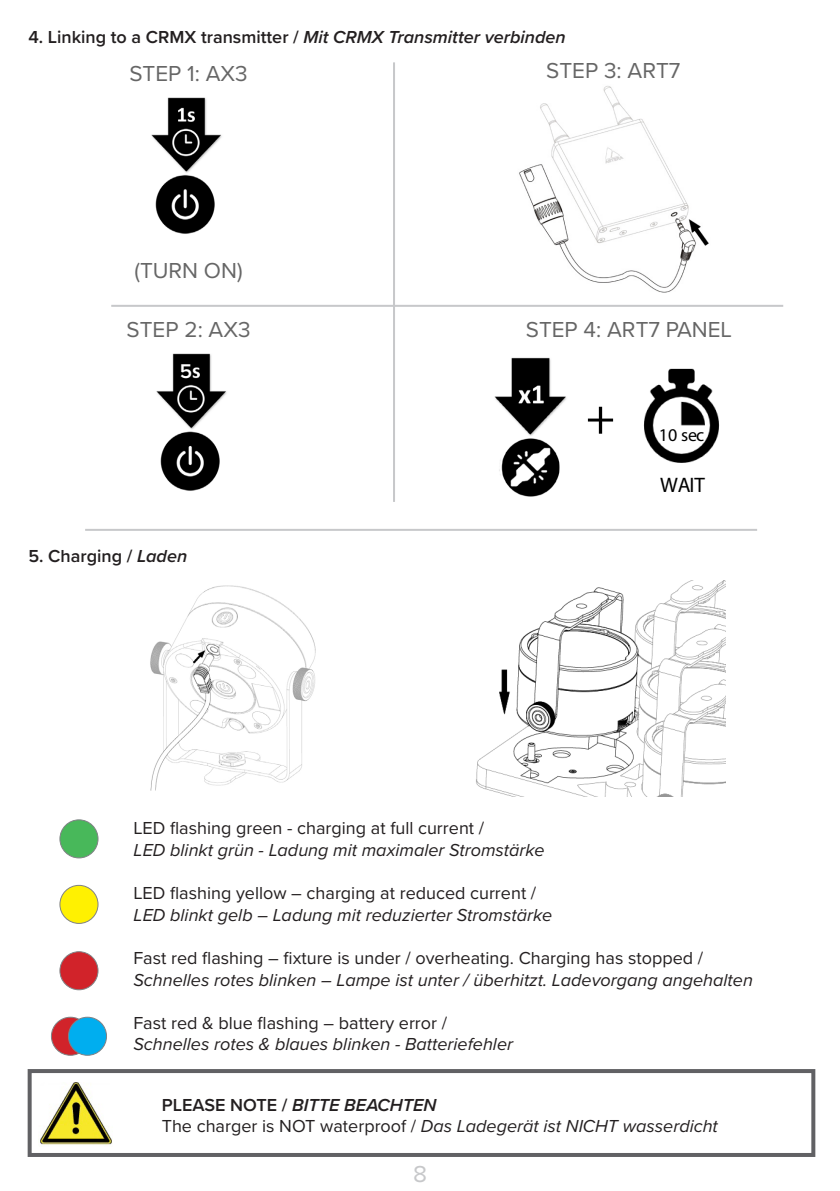
<style>
.page{position:relative;width:840px;height:1191px;background:#fff}
.page>*{position:absolute;margin:0;border:0;box-sizing:border-box;transform-origin:0 0}
.t1{font:57px "Proxima Nova";color:#000}
.t2{font:24px "Proxima Nova";color:#c7c8ca}
.t3{font:22.4px "Proxima Nova";color:#666}
.t4{font:21px "Myriad Pro";color:#000}
.t5{font:600 20.6px "Proxima Nova";color:#fff}
.t6{font:italic 18px "Proxima Nova";color:#231f20}
.t7{font:18px "Proxima Nova";color:#231f20}
.t8{font:600 18px "Proxima Nova";color:#231f20}
.t9{font:italic 600 18px "Proxima Nova";color:#231f20}
.t10{font:18px "Myriad Pro";color:#000}
.s1{font-style:italic}
.s2{font-style:normal}
</style>
<div class="page">
<div style="left:28px;top:1069px;width:786px;height:88px;border:4px solid #616164"></div>
<img style="left:519px;top:86px;width:190px;height:207px">
<img style="left:494px;top:357px;width:73px;height:140px">
<img style="left:643px;top:368px;width:77px;height:95px">
<img style="left:151px;top:97px;width:71px;height:137px">
<hr style="left:111px;top:305px;width:671px;height:2px;background:#c7c8ca">
<hr style="left:85px;top:529px;width:671px;height:2px;background:#c7c8ca">
<hr style="left:393px;top:62px;width:2px;height:440px;background:#c7c8ca">
<img style="left:156px;top:353px;width:71px;height:138px">
<div style="left:182px;top:361px;width:9px;height:18px;background:#000"></div>
<img style="left:476px;top:581px;width:249px;height:215px">
<img style="left:150px;top:585px;width:166px;height:205px">
<div style="left:60px;top:820px;width:38px;height:38px;background:#48b85a;border-radius:50%"></div>
<div style="left:60px;top:819px;width:38px;height:39px;border:1px solid #808285;border-radius:50%"></div>
<div style="left:60px;top:885px;width:38px;height:38px;background:#fff101;border-radius:50%"></div>
<div style="left:60px;top:885px;width:38px;height:38px;border:1px solid #808285;border-radius:50%"></div>
<div style="left:60px;top:951px;width:38px;height:38px;background:#d1232a;border-radius:50%"></div>
<div style="left:60px;top:951px;width:38px;height:39px;border:1px solid #808285;border-radius:50%"></div>
<div style="left:51px;top:1017px;width:38px;height:38px;background:#d1232a;border-radius:50%"></div>
<div style="left:51px;top:1017px;width:39px;height:38px;border:1px solid #808285;border-radius:50%"></div>
<div style="left:68px;top:1017px;width:38px;height:38px;background:#00aeef;border-radius:50%"></div>
<div style="left:68px;top:1017px;width:39px;height:38px;border:1px solid #808285;border-radius:50%"></div>
<img style="left:40px;top:1082px;width:72px;height:63px">
<p class="t8" style="left:28px;top:23px;width:538px">4. Linking to a CRMX transmitter / <span class="s1">Mit CRMX Transmitter verbinden</span></p>
<p class="t3" style="left:129px;top:57px;width:120px">STEP 1: AX3</p>
<p class="t3" style="left:546px;top:53px;width:136px">STEP 3: ART7</p>
<p class="t3" style="left:134px;top:254px;width:110px">(TURN ON)</p>
<p class="t3" style="left:126px;top:313px;width:125px">STEP 2: AX3</p>
<p class="t5" style="left:180px;top:356px;width:14px">5</p>
<p class="t8" style="left:28px;top:542px;width:160px">5. Charging / <span class="s1">Laden</span></p>
<p class="t3" style="left:525px;top:313px;width:208px">STEP 4: ART7 PANEL</p>
<h1 class="t1" style="left:586px;top:378px;width:30px">+</h1>
<p class="t10" style="left:658px;top:424px;width:47px">10 sec</p>
<p class="t4" style="left:659px;top:471px;width:46px">WAIT</p>
<p class="t7" style="left:133px;top:815px;width:352px">LED flashing green - charging at full current /</p>
<p class="t6" style="left:133px;top:836px;width:412px">LED blinkt grün - Ladung mit maximaler Stromstärke</p>
<p class="t7" style="left:133px;top:879px;width:404px">LED flashing yellow – charging at reduced current /</p>
<p class="t6" style="left:133px;top:901px;width:420px">LED blinkt gelb – Ladung mit reduzierter Stromstärke</p>
<p class="t7" style="left:133px;top:944px;width:571px">Fast red flashing – fixture is under / overheating. Charging has stopped /</p>
<p class="t6" style="left:133px;top:966px;width:620px">Schnelles rotes blinken – Lampe ist unter / überhitzt. Ladevorgang angehalten</p>
<p class="t7" style="left:133px;top:1009px;width:315px">Fast red &amp; blue flashing – battery error /</p>
<p class="t6" style="left:133px;top:1031px;width:381px">Schnelles rotes &amp; blaues blinken - Batteriefehler</p>
<p class="t9" style="left:162px;top:1091px;width:276px"><span class="s2">PLEASE NOTE /</span> BITTE BEACHTEN</p>
<p class="t6" style="left:162px;top:1113px;width:557px"><span class="s2">The charger is NOT waterproof /</span> Das Ladegerät ist NICHT wasserdicht</p>
<p class="t2" style="left:413px;top:1155px;width:15px">8</p>
</div>
